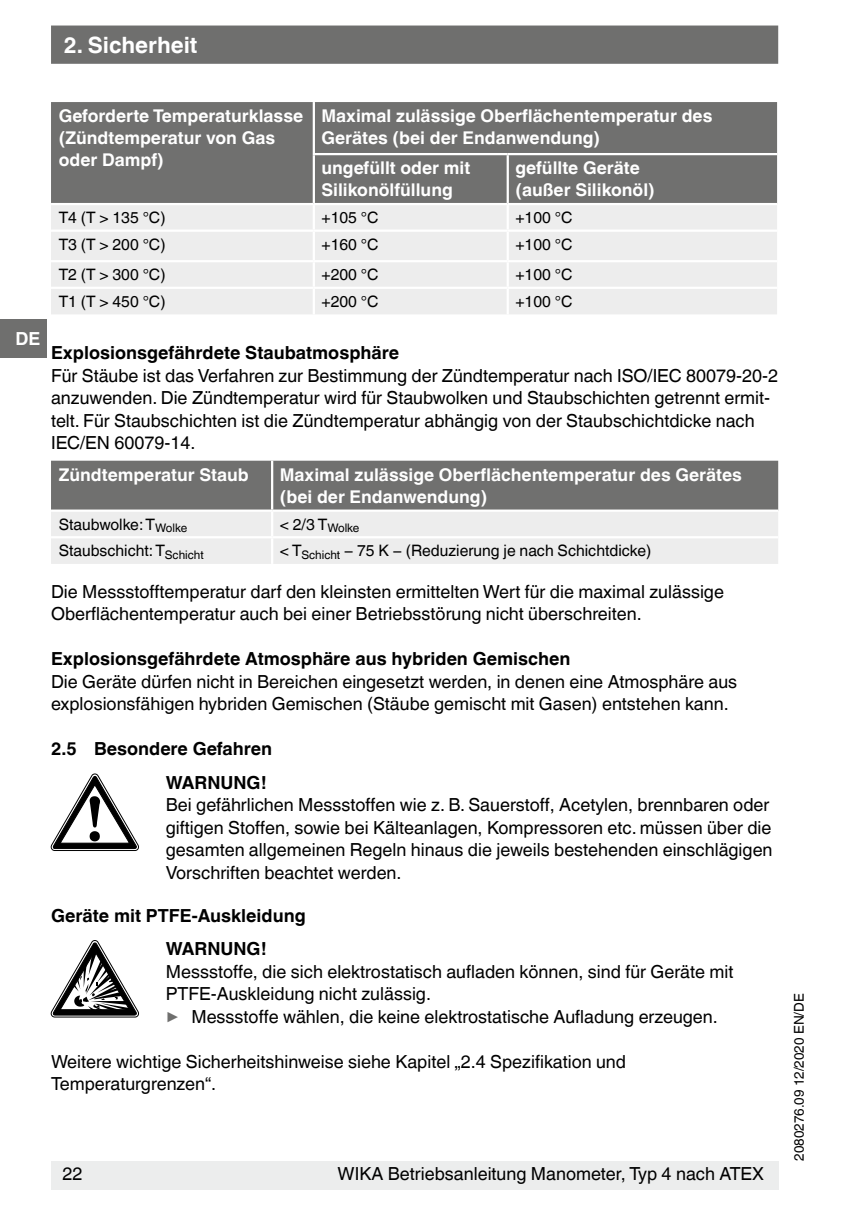
<style>
.page{position:relative;width:842px;height:1212px;background:#fff}
.page>*{position:absolute;margin:0;border:0;box-sizing:border-box;transform-origin:0 0}
.t1{font:700 22.5px "Helvetica World";color:#fff}
.t2{font:18px/22.5px "Helvetica World";color:#000}
.t3{font:700 18px/33.8px "Helvetica World";color:#000;text-align:right}
.t4{font:700 18px "Helvetica World";color:#fff}
.t5{font:700 17.55px/22.1px "Helvetica World";color:#fff}
.t6{font:15.75px "Helvetica World";color:#000}
.t7{font:13.5px "Helvetica World";color:#000}
.s1{font-size:16.88px;color:#6f6f6e}
</style>
<div class="page">
<div style="left:51px;top:1161px;width:727px;height:29px;background:#eceded"></div>
<div style="left:51px;top:26px;width:727px;height:38px;background:#6f6f6e;border:2px solid #6f6f6e"></div>
<div style="left:0;top:319px;width:47px;height:38px;background:#6f6f6e"></div>
<div style="left:51px;top:102px;width:726px;height:101px;background:#70706f"></div>
<div style="left:51px;top:205px;width:726px;height:109px;background:#ededed"></div>
<hr style="left:313px;top:102px;width:2px;height:51px;background:#fff">
<hr style="left:313px;top:153px;width:195px;height:2px;background:#fff">
<hr style="left:313px;top:155px;width:2px;height:48px;background:#fff">
<hr style="left:508px;top:153px;width:269px;height:2px;background:#fff">
<hr style="left:507px;top:155px;width:2px;height:48px;background:#fff">
<hr style="left:313px;top:205px;width:2px;height:25px;background:#fff">
<hr style="left:507px;top:205px;width:2px;height:25px;background:#fff">
<hr style="left:51px;top:230px;width:263px;height:2px;background:#fff">
<hr style="left:314px;top:230px;width:194px;height:2px;background:#fff">
<hr style="left:313px;top:232px;width:2px;height:28px;background:#fff">
<hr style="left:508px;top:230px;width:269px;height:2px;background:#fff">
<hr style="left:507px;top:232px;width:2px;height:28px;background:#fff">
<hr style="left:51px;top:260px;width:263px;height:2px;background:#fff">
<hr style="left:314px;top:260px;width:194px;height:2px;background:#fff">
<hr style="left:313px;top:262px;width:2px;height:25px;background:#fff">
<hr style="left:508px;top:260px;width:269px;height:2px;background:#fff">
<hr style="left:507px;top:262px;width:2px;height:25px;background:#fff">
<hr style="left:51px;top:287px;width:263px;height:2px;background:#fff">
<hr style="left:314px;top:287px;width:194px;height:2px;background:#fff">
<hr style="left:313px;top:289px;width:2px;height:25px;background:#fff">
<hr style="left:508px;top:287px;width:269px;height:2px;background:#fff">
<hr style="left:507px;top:289px;width:2px;height:25px;background:#fff">
<svg style="left:51px;top:461px;width:727px;height:103px;background:#afafaf"></svg>
<hr style="left:51px;top:509px;width:221px;height:3px;background:#fff">
<hr style="left:271px;top:461px;width:2px;height:48px;background:#fff">
<hr style="left:272px;top:509px;width:506px;height:3px;background:#fff">
<hr style="left:271px;top:512px;width:2px;height:24px;background:#fff">
<hr style="left:51px;top:536px;width:221px;height:2px;background:#fff">
<hr style="left:272px;top:536px;width:506px;height:2px;background:#fff">
<hr style="left:271px;top:538px;width:2px;height:26px;background:#fff">
<svg style="left:51px;top:774px;width:88px;height:77px"></svg>
<svg style="left:51px;top:940px;width:88px;height:77px"></svg>
<p class="t1" style="left:64px;top:36px;width:135px">2. Sicherheit</p>
<p class="t4" style="left:16px;top:328px;width:26px">DE</p>
<p class="t5" style="left:59px;top:107px;width:246px">Geforderte Temperaturklasse (Zündtemperatur von Gas oder Dampf)</p>
<p class="t5" style="left:321px;top:105px;width:392px">Maximal zulässige Oberflächentemperatur des<br>Gerätes (bei der Endanwendung)</p>
<p class="t5" style="left:321px;top:159px;width:150px">ungefüllt oder mit<br>Silikonölfüllung</p>
<p class="t5" style="left:515px;top:159px;width:141px">gefüllte Geräte (außer Silikonöl)</p>
<p class="t6" style="left:59px;top:211px;width:108px">T4 (T &gt; 135 °C)</p>
<p class="t6" style="left:321px;top:211px;width:59px">+105 °C</p>
<p class="t6" style="left:515px;top:211px;width:59px">+100 °C</p>
<p class="t6" style="left:59px;top:238px;width:108px">T3 (T &gt; 200 °C)</p>
<p class="t6" style="left:321px;top:238px;width:59px">+160 °C</p>
<p class="t6" style="left:515px;top:238px;width:59px">+100 °C</p>
<p class="t6" style="left:59px;top:269px;width:108px">T2 (T &gt; 300 °C)</p>
<p class="t6" style="left:321px;top:269px;width:59px">+200 °C</p>
<p class="t6" style="left:515px;top:269px;width:59px">+100 °C</p>
<p class="t6" style="left:59px;top:295px;width:108px">T1 (T &gt; 450 °C)</p>
<p class="t6" style="left:321px;top:295px;width:59px">+200 °C</p>
<p class="t6" style="left:515px;top:295px;width:59px">+100 °C</p>
<p class="t3" style="left:51px;top:338px;width:349px">Explosionsgefährdete Staubatmosphäre</p>
<p class="t2" style="left:51px;top:366px;width:729px">Für Stäube ist das Verfahren zur Bestimmung der Zündtemperatur nach ISO/IEC 80079-20-2 anzuwenden. Die Zündtemperatur wird für Staubwolken und Staubschichten getrennt ermit&shy;telt. Für Staubschichten ist die Zündtemperatur abhängig von der Staubschichtdicke nach IEC/EN 60079-14.</p>
<p class="t5" style="left:59px;top:465px;width:192px">Zündtemperatur Staub</p>
<p class="t5" style="left:280px;top:464px;width:464px">Maximal zulässige Oberflächentemperatur des Gerätes (bei der Endanwendung)</p>
<p class="t6" style="left:59px;top:518px;width:130px">Staubwolke: T<sub>Wolke</sub></p>
<p class="t6" style="left:280px;top:518px;width:81px">&lt; 2/3 T<sub>Wolke</sub></p>
<p class="t6" style="left:59px;top:545px;width:146px">Staubschicht: T<sub>Schicht</sub></p>
<p class="t6" style="left:280px;top:545px;width:373px">&lt; T<sub>Schicht</sub> − 75 K − (Reduzierung je nach Schichtdicke)</p>
<p class="t2" style="left:51px;top:580px;width:674px">Die Messstofftemperatur darf den kleinsten ermittelten Wert für die maximal zulässige<br>Oberflächentemperatur auch bei einer Betriebsstörung nicht überschreiten.</p>
<p class="t3" style="left:51px;top:644px;width:521px">Explosionsgefährdete Atmosphäre aus hybriden Gemischen</p>
<p class="t2" style="left:51px;top:672px;width:688px">Die Geräte dürfen nicht in Bereichen eingesetzt werden, in denen eine Atmosphäre aus explosionsfähigen hybriden Gemischen (Stäube gemischt mit Gasen) entstehen kann.</p>
<p class="t3" style="left:51px;top:734px;width:222px">2.5 Besondere Gefahren<br>WARNUNG!</p>
<p class="t2" style="left:166px;top:794px;width:608px">Bei gefährlichen Messstoffen wie z. B. Sauerstoff, Acetylen, brennbaren oder giftigen Stoffen, sowie bei Kälteanlagen, Kompressoren etc. müssen über die gesamten allgemeinen Regeln hinaus die jeweils bestehenden einschlägigen Vorschriften beachtet werden.</p>
<p class="t3" style="left:166px;top:900px;width:142px;text-align:left;text-indent:-115px">Geräte mit PTFE-Auskleidung<br>WARNUNG!</p>
<p class="t2" style="left:166px;top:960px;width:569px">Messstoffe, die sich elektrostatisch aufladen können, sind für Geräte mit<br>PTFE-Auskleidung nicht zulässig.<br><span class="s1">▶</span> Messstoffe wählen, die keine elektrostatische Aufladung erzeugen.</p>
<p class="t2" style="left:51px;top:1052px;width:577px">Weitere wichtige Sicherheitshinweise siehe Kapitel „2.4 Spezifikation und<br>Temperaturgrenzen“.</p>
<p class="t2" style="left:63px;top:1164px;width:22px">22</p>
<p class="t2" style="left:338px;top:1164px;width:428px">WIKA Betriebsanleitung Manometer, Typ 4 nach ATEX</p>
<p class="t7" style="left:791px;top:1161px;width:169px;rotate:-90deg">2080276.09 12/2020 EN/DE</p>
</div>
